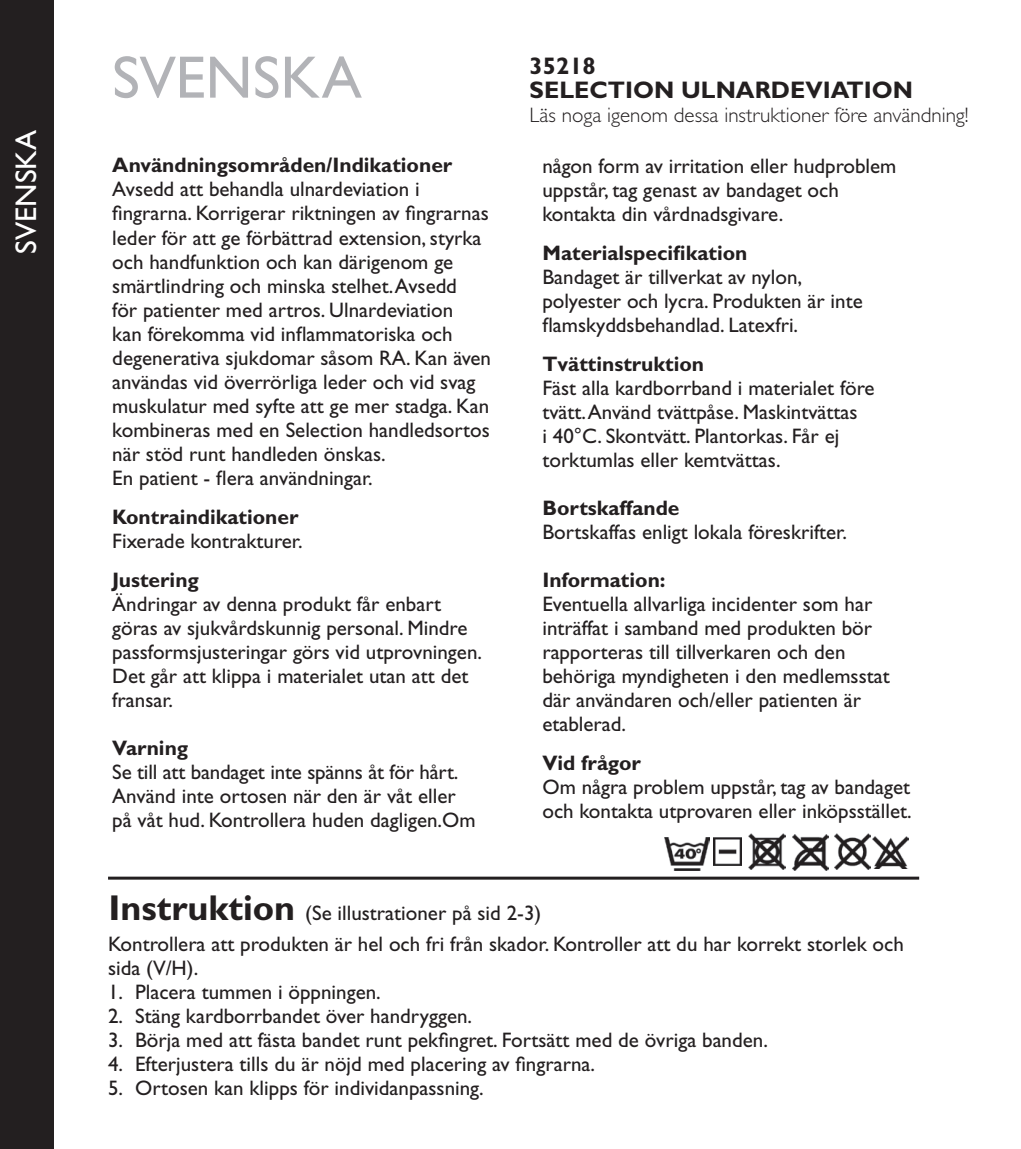
<style>
.page{position:relative;width:1021px;height:1149px;background:#fff}
.page>*{position:absolute;margin:0;border:0;box-sizing:border-box;transform-origin:0 0}
.t1{font:60px "Gill Sans Std";color:#b2b3b7}
.t2{font:30px "Gill Sans Std";color:#fff}
.t3{font:700 24px "Gill Sans Std";color:#231f20}
.Styckeformat_1{font:21px/24px "Gill Sans Std";color:#231f20}
.t4{font:700 21px "Gill Sans Std";color:#231f20}
.t5{font:300 21px "Gill Sans Std";color:#231f20}
.s1{font-weight:700;font-size:36px}
</style>
<div class="page">
<hr style="left:108px;top:876px;width:811px;height:3px;background:#231f20">
<div style="left:0;top:0;width:53px;height:1148px;background:#231f20"></div>
<img style="left:834px;top:833px;width:36px;height:36px">
<img style="left:792px;top:834px;width:36px;height:36px">
<img style="left:748px;top:833px;width:37px;height:36px">
<img style="left:872px;top:836px;width:36px;height:32px">
<img style="left:713px;top:837px;width:28px;height:28px">
<img style="left:664px;top:837px;width:45px;height:33px">
<p class="t2" style="left:9px;top:253px;width:125px;rotate:-90deg">SVENSKA</p>
<p class="t1" style="left:112px;top:43px;width:251px">SVENSKA</p>
<p class="t4" style="left:112px;top:153px;width:341px">Användningsområden/Indikationer</p>
<p class="Styckeformat_1" style="left:112px;top:177px;width:380px">Avsedd att behandla ulnardeviation i fingrarna. Korrigerar riktningen av fingrarnas leder för att ge förbättrad extension, styrka och handfunktion och kan därigenom ge smärtlindring och minska stelhet. Avsedd<br>för patienter med artros. Ulnardeviation<br>kan förekomma vid inflammatoriska och degenerativa sjukdomar såsom RA. Kan även användas vid överrörliga leder och vid svag muskulatur med syfte att ge mer stadga. Kan kombineras med en Selection handledsortos när stöd runt handleden önskas.</p>
<p class="Styckeformat_1" style="left:112px;top:465px;width:262px">En patient - flera användningar.</p>
<p class="t4" style="left:112px;top:504px;width:188px">Kontraindikationer</p>
<p class="Styckeformat_1" style="left:112px;top:528px;width:192px">Fixerade kontrakturer.</p>
<p class="t4" style="left:112px;top:567px;width:88px">Justering</p>
<p class="Styckeformat_1" style="left:112px;top:591px;width:371px">Ändringar av denna produkt får enbart göras av sjukvårdskunnig personal. Mindre passformsjusteringar görs vid utprovningen.<br>Det går att klippa i materialet utan att det fransar.</p>
<p class="t4" style="left:112px;top:735px;width:77px">Varning</p>
<p class="Styckeformat_1" style="left:112px;top:759px;width:365px">Se till att bandaget inte spänns åt för hårt.<br>Använd inte ortosen när den är våt eller på våt hud. Kontrollera huden dagligen.Om</p>
<p class="t3" style="left:529px;top:51px;width:68px">35218</p>
<p class="t3" style="left:529px;top:75px;width:385px">SELECTION ULNARDEVIATION</p>
<p class="t5" style="left:529px;top:103px;width:440px">Läs noga igenom dessa instruktioner före användning!</p>
<p class="Styckeformat_1" style="left:542px;top:153px;width:355px">någon form av irritation eller hudproblem uppstår, tag genast av bandaget och kontakta din vårdnadsgivare.</p>
<p class="t4" style="left:542px;top:240px;width:206px">Materialspecifikation</p>
<p class="Styckeformat_1" style="left:542px;top:264px;width:322px">Bandaget är tillverkat av nylon, polyester och lycra. Produkten är inte flamskyddsbehandlad. Latexfri.</p>
<p class="t4" style="left:542px;top:351px;width:163px">Tvättinstruktion</p>
<p class="Styckeformat_1" style="left:542px;top:375px;width:334px">Fäst alla kardborrband i materialet före tvätt. Använd tvättpåse. Maskintvättas<br>i 40°C. Skontvätt. Plantorkas. Får ej torktumlas eller kemtvättas.</p>
<p class="t4" style="left:542px;top:495px;width:139px">Bortskaffande</p>
<p class="Styckeformat_1" style="left:542px;top:519px;width:306px">Bortskaffas enligt lokala föreskrifter.</p>
<p class="t4" style="left:542px;top:567px;width:125px">Information:</p>
<p class="Styckeformat_1" style="left:542px;top:591px;width:349px">Eventuella allvarliga incidenter som har inträffat i samband med produkten bör rapporteras till tillverkaren och den behöriga myndigheten i den medlemsstat där användaren och/eller patienten är etablerad.</p>
<p class="t4" style="left:542px;top:750px;width:100px">Vid frågor</p>
<p class="Styckeformat_1" style="left:542px;top:774px;width:371px">Om några problem uppstår, tag av bandaget och kontakta utprovaren eller inköpsstället.</p>
<p class="Styckeformat_1" style="left:108px;top:901px;width:434px"><span class="s1">Instruktion</span> (Se illustrationer på sid 2-3)</p>
<p class="Styckeformat_1" style="left:108px;top:931px;width:797px">Kontrollera att produkten är hel och fri från skador. Kontroller att du har korrekt storlek och sida (V/H).</p>
<p class="Styckeformat_1" style="left:108px;top:979px;width:274px">1. Placera tummen i öppningen.</p>
<p class="Styckeformat_1" style="left:108px;top:1003px;width:365px">2. Stäng kardborrbandet över handryggen.</p>
<p class="Styckeformat_1" style="left:108px;top:1027px;width:661px">3. Börja med att fästa bandet runt pekfingret. Fortsätt med de övriga banden.</p>
<p class="Styckeformat_1" style="left:108px;top:1051px;width:488px">4. Efterjustera tills du är nöjd med placering av fingrarna.</p>
<p class="Styckeformat_1" style="left:108px;top:1075px;width:377px">5. Ortosen kan klipps för individanpassning.</p>
</div>
